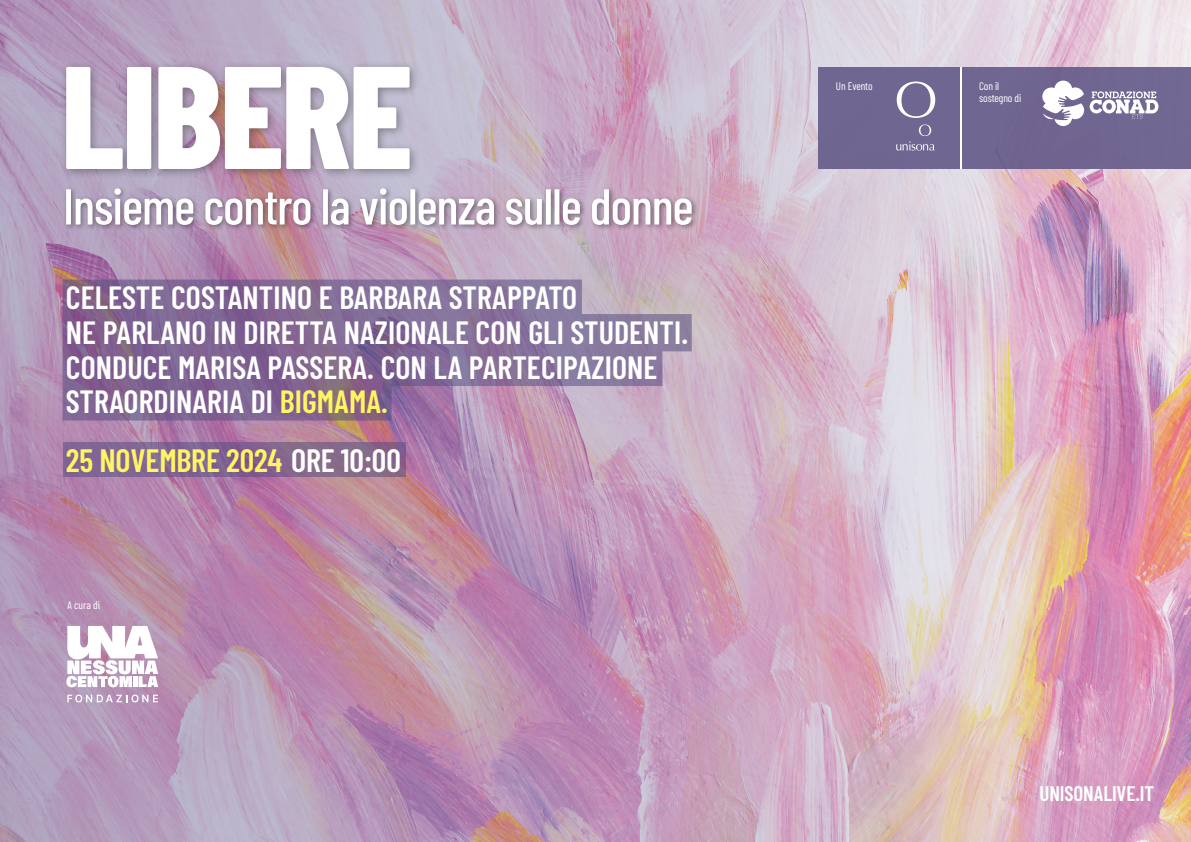
<style>
.page{position:relative;width:1191px;height:842px;background:#fff}
.page>*{position:absolute;margin:0;border:0;box-sizing:border-box;transform-origin:0 0}
.t1{font:800 145.8px "Barlow Condensed";letter-spacing:-.02em;color:#fff}
.t2{font:500 50.4px "Barlow Condensed";letter-spacing:-.02em;color:#fff}
.t3{font:600 32.3px "Barlow Condensed";letter-spacing:-.005em;color:#fff463}
.t4{font:600 32.1px/34.6px "Barlow Condensed";letter-spacing:.005em;color:#fff}
.t5{font:600 21px "Barlow Condensed";letter-spacing:-.005em;color:#fff}
.t6{font:11px "Barlow Condensed";letter-spacing:-.01em;color:#fff}
.s1{color:#fff463}
.s2{color:#fff}
</style>
<div class="page">
<img style="left:0;top:0;width:1191px;height:842px">
<div style="left:63px;top:186px;width:635px;height:46px;background:#231f20;opacity:.48"></div>
<div style="left:60px;top:60px;width:360px;height:119px;background:#231f20;opacity:.4"></div>
<svg style="left:67px;top:695px;width:91px;height:7px"></svg>
<svg style="left:66px;top:626px;width:92px;height:61px"></svg>
<div style="left:819px;top:67px;width:372px;height:102px;background:#6f6691"></div>
<svg style="left:896px;top:82px;width:39px;height:36px"></svg>
<svg style="left:896px;top:124px;width:38px;height:27px"></svg>
<svg style="left:1042px;top:81px;width:116px;height:45px"></svg>
<hr style="left:960px;top:67px;width:1px;height:102px;background:#fff">
<svg style="left:63px;top:280px;width:628px;height:141px;background:#8c739b"></svg>
<svg style="left:63px;top:442px;width:342px;height:35px;background:#81648f"></svg>
<p class="t1" style="left:61px;top:13px;width:353px">LIBERE</p>
<p class="t2" style="left:63px;top:170px;width:632px">Insieme contro la violenza sulle donne</p>
<p class="t4" style="left:66px;top:278px;width:624px">CELESTE COSTANTINO E BARBARA STRAPPATO<br>NE PARLANO IN DIRETTA NAZIONALE CON GLI STUDENTI.<br>CONDUCE MARISA PASSERA. CON LA PARTECIPAZIONE STRAORDINARIA DI <span class="s1">BIGMAMA.</span></p>
<p class="t3" style="left:66px;top:437px;width:336px">25 NOVEMBRE 2024 <span class="s2">ORE 10:00</span></p>
<p class="t6" style="left:67px;top:597px;width:34px">A cura di</p>
<p class="t6" style="left:836px;top:79px;width:38px">Un Evento</p>
<p class="t6" style="left:979px;top:79px;width:21px">Con il</p>
<p class="t6" style="left:979px;top:90px;width:44px">sostegno di</p>
<p class="t5" style="left:1039px;top:778px;width:116px">UNISONALIVE.IT</p>
</div>
